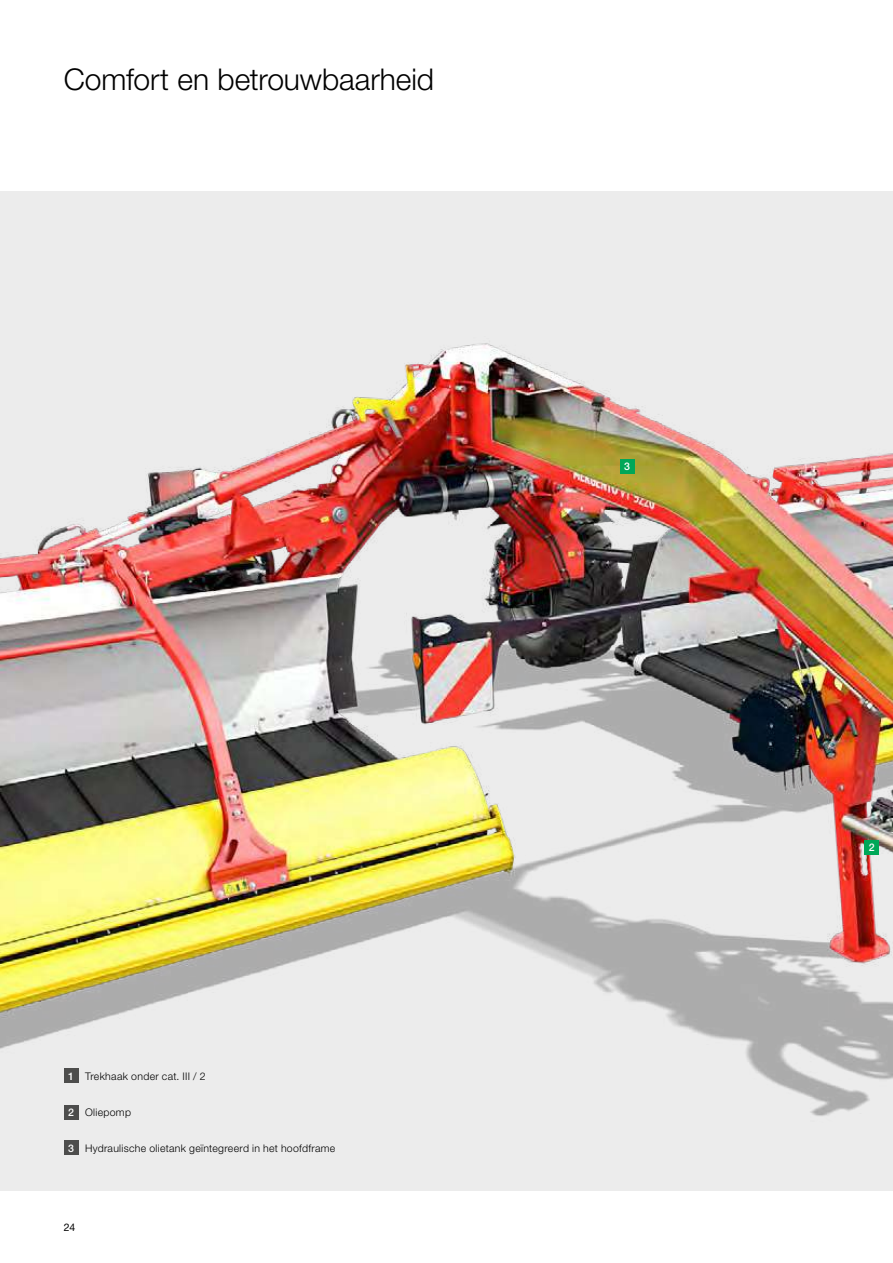
<style>
.page{position:relative;width:893px;height:1263px;background:#fff}
.page>*{position:absolute;margin:0;border:0;box-sizing:border-box;transform-origin:0 0}
.t1{font:300 30px "Helvetica Neue LTW1 G";letter-spacing:-.005em;color:#000}
.t2{font:300 10.5px "Helvetica Neue LTW1 G";letter-spacing:.03em;color:#000}
.t3{font:500 10.5px "Helvetica Neue LTW1 G";color:#fff}
.t4{font:10.5px "Helvetica Neue LTW1 G";color:#000}
</style>
<div class="page">
<img style="left:0;top:191px;width:893px;height:1000px">
<div style="left:864px;top:840px;width:15px;height:15px;background:#00a758"></div>
<div style="left:620px;top:459px;width:15px;height:15px;background:#00a758"></div>
<div style="left:64px;top:1068px;width:15px;height:15px;background:#4d4d4c"></div>
<div style="left:64px;top:1104px;width:15px;height:15px;background:#4d4d4c"></div>
<div style="left:64px;top:1140px;width:15px;height:15px;background:#4d4d4c"></div>
<h1 class="t1" style="left:64px;top:61px;width:372px">Comfort en betrouwbaarheid</h1>
<p class="t3" style="left:624px;top:460px;width:7px">3</p>
<p class="t3" style="left:68px;top:1070px;width:7px">1</p>
<p class="t3" style="left:68px;top:1106px;width:7px">2</p>
<p class="t3" style="left:68px;top:1142px;width:7px">3</p>
<p class="t2" style="left:64px;top:1070px;width:143px">■ Trekhaak onder cat. III / 2</p>
<p class="t2" style="left:64px;top:1106px;width:69px">■ Oliepomp</p>
<p class="t2" style="left:64px;top:1142px;width:273px">■ Hydraulische olietank geïntegreerd in het hoofdframe</p>
<p class="t4" style="left:64px;top:1220px;width:13px">24</p>
<p class="t3" style="left:869px;top:841px;width:7px">2</p>
</div>
